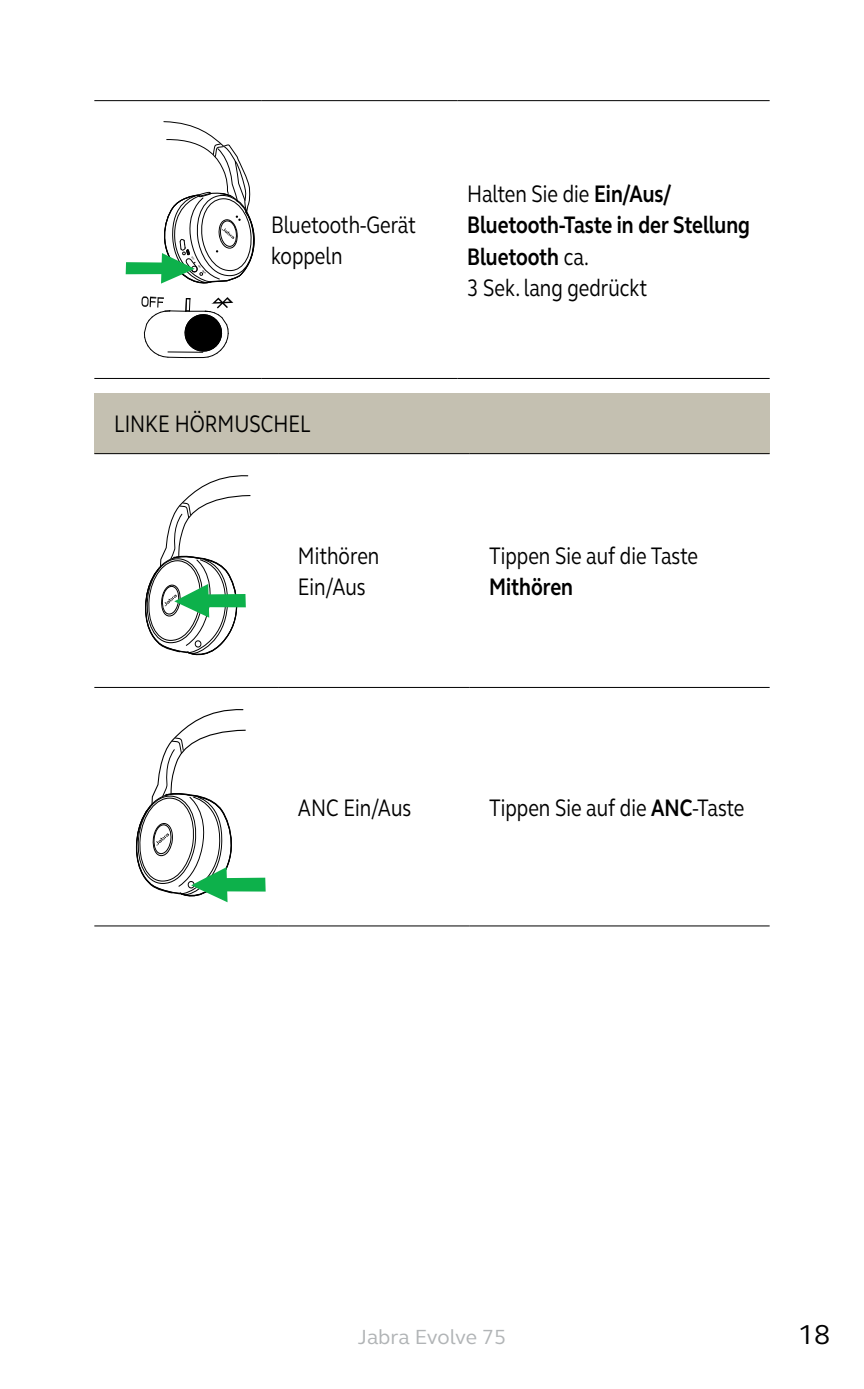
<style>
.page{position:relative;width:864px;height:1389px;background:#fff}
.page>*{position:absolute;margin:0;border:0;box-sizing:border-box;transform-origin:0 0}
.t1{font:28px "GN Elliot";color:#000}
.t2{font:24.5px/31.5px "GN Elliot";color:#000;scale:.8 1}
.t3{font:700 24.5px/31.5px "GN Elliot";color:#000;scale:.8 1}
.t4{font:21px "GN Elliot";letter-spacing:-.005em;color:#b1b4b6}
.s1{font-weight:400}
.s2{font-weight:700}
</style>
<div class="page">
<hr style="left:457px;top:100px;width:312px;height:1px;background:#000">
<hr style="left:457px;top:378px;width:312px;height:1px;background:#000">
<hr style="left:261px;top:100px;width:196px;height:1px;background:#000">
<hr style="left:261px;top:378px;width:196px;height:1px;background:#000">
<hr style="left:94px;top:100px;width:167px;height:1px;background:#000">
<hr style="left:94px;top:378px;width:167px;height:1px;background:#000">
<svg style="left:141px;top:296px;width:92px;height:62px"></svg>
<svg style="left:126px;top:121px;width:129px;height:163px"></svg>
<div style="left:94px;top:393px;width:675px;height:61px;background:#c4c0b1"></div>
<hr style="left:94px;top:453px;width:184px;height:1px;background:#000">
<hr style="left:94px;top:687px;width:184px;height:1px;background:#000">
<hr style="left:278px;top:453px;width:191px;height:1px;background:#000">
<hr style="left:469px;top:453px;width:300px;height:1px;background:#000">
<hr style="left:278px;top:687px;width:191px;height:1px;background:#000">
<hr style="left:469px;top:687px;width:300px;height:1px;background:#000">
<hr style="left:469px;top:925px;width:300px;height:2px;background:#000">
<hr style="left:278px;top:925px;width:191px;height:2px;background:#000">
<hr style="left:94px;top:925px;width:184px;height:2px;background:#000">
<svg style="left:145px;top:475px;width:106px;height:181px"></svg>
<svg style="left:135px;top:709px;width:130px;height:194px"></svg>
<p class="t2" style="left:271px;top:208px;width:183px">Bluetooth-Gerät koppeln</p>
<p class="t2" style="left:114px;top:408px;width:247px">LINKE HÖRMUSCHEL</p>
<p class="t3" style="left:467px;top:177px;width:355px"><span class="s1">Halten Sie die</span> Ein/Aus/<br>Bluetooth-Taste in der Stellung<br>Bluetooth <span class="s1">ca.<br>3 Sek. lang gedrückt</span></p>
<p class="t2" style="left:298px;top:539px;width:103px">Mithören<br>Ein/Aus</p>
<p class="t2" style="left:489px;top:539px;width:263px">Tippen Sie auf die Taste</p>
<p class="t3" style="left:489px;top:571px;width:106px">Mithören</p>
<p class="t2" style="left:298px;top:791px;width:143px">ANC Ein/Aus</p>
<p class="t2" style="left:489px;top:791px;width:320px">Tippen Sie auf die <span class="s2">ANC</span>-Taste</p>
<p class="t4" style="left:357px;top:1323px;width:150px">Jabra Evolve 75</p>
<p class="t1" style="left:797px;top:1316px;width:34px">18</p>
</div>
